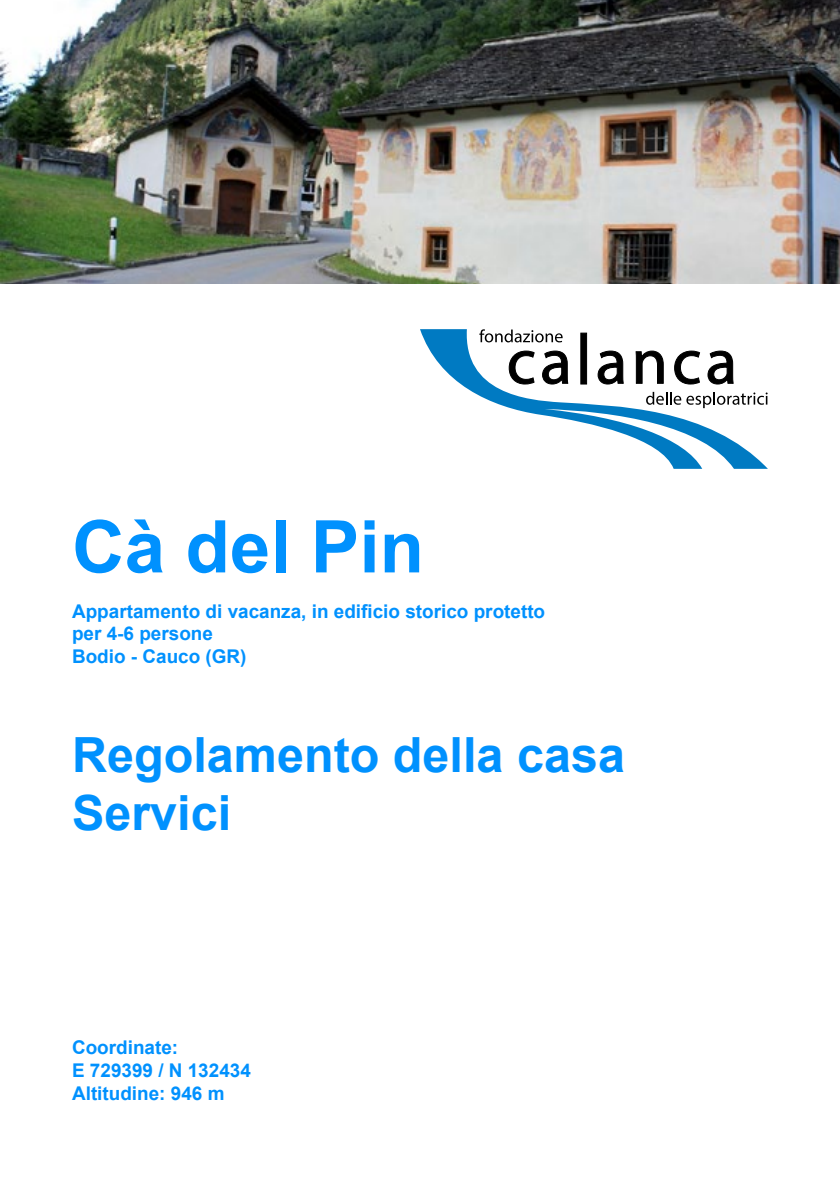
<style>
.page{position:relative;width:840px;height:1191px;background:#fff}
.page>*{position:absolute;margin:0;border:0;box-sizing:border-box;transform-origin:0 0}
.t1{font:700 72.8px "Arial";color:#0091fe}
.t2{font:700 48.4px/58.2px "Arial";color:#0091fe}
.t3{font:700 19px/22.6px "Arial";color:#0091fe}
</style>
<div class="page">
<img style="left:0;top:0;width:839px;height:283px">
<svg style="left:420px;top:329px;width:347px;height:140px"></svg>
<svg style="left:508px;top:351px;width:26px;height:33px"></svg>
<svg style="left:542px;top:351px;width:25px;height:33px"></svg>
<svg style="left:580px;top:333px;width:6px;height:51px"></svg>
<svg style="left:597px;top:351px;width:26px;height:33px"></svg>
<svg style="left:635px;top:351px;width:28px;height:32px"></svg>
<svg style="left:674px;top:351px;width:25px;height:33px"></svg>
<svg style="left:707px;top:351px;width:26px;height:33px"></svg>
<svg style="left:645px;top:392px;width:122px;height:16px"></svg>
<svg style="left:479px;top:329px;width:83px;height:13px"></svg>
<h1 class="t1" style="left:72px;top:498px;width:353px">Cà del Pin</h1>
<p class="t3" style="left:72px;top:600px;width:474px">Appartamento di vacanza, in edificio storico protetto per 4-6 persone<br>Bodio - Cauco (GR)</p>
<h2 class="t2" style="left:72px;top:727px;width:554px">Regolamento della casa<br>Servici</h2>
<p class="t3" style="left:72px;top:1037px;width:180px">Coordinate:<br>E 729399 / N 132434<br>Altitudine: 946 m</p>
</div>
